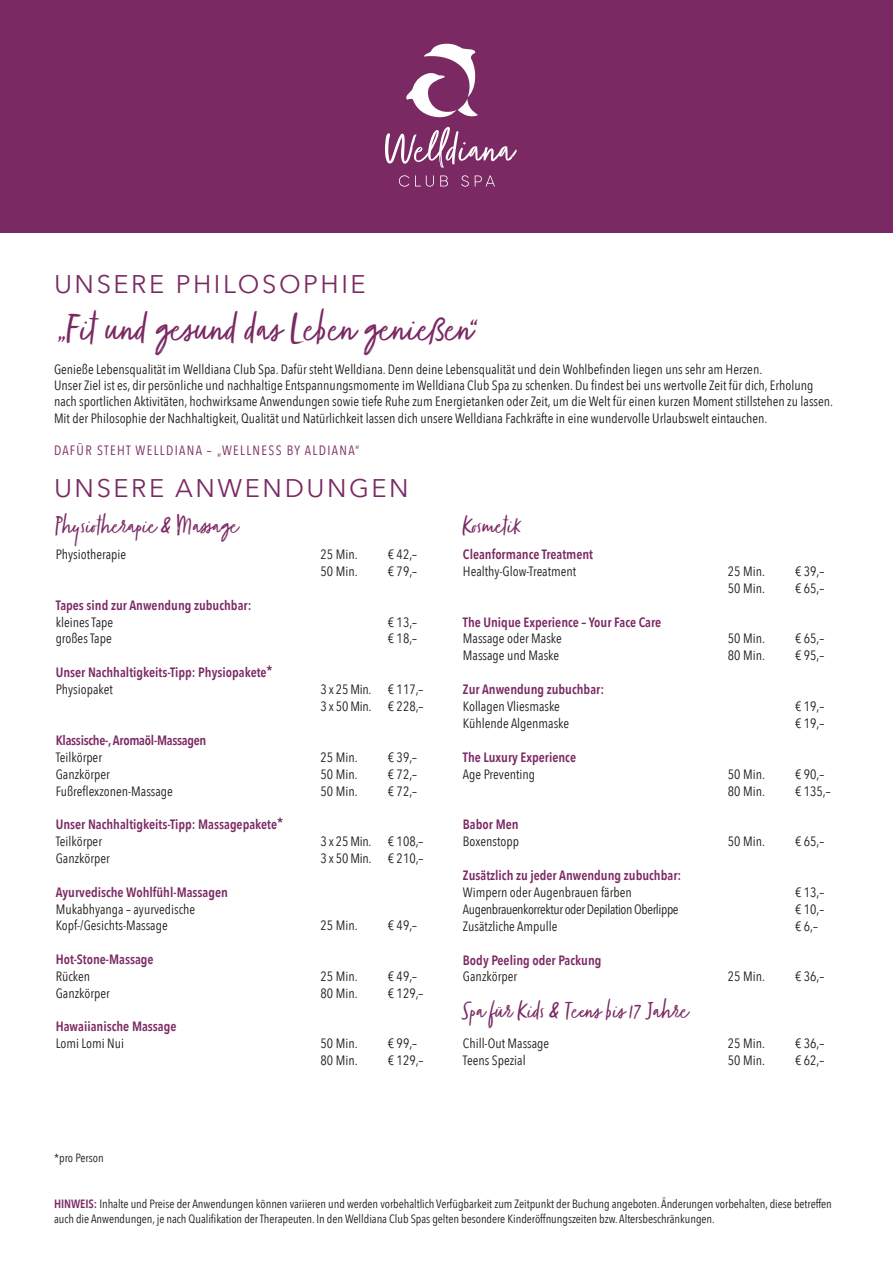
<style>
.page{position:relative;width:893px;height:1263px;background:#fff}
.page>*{position:absolute;margin:0;border:0;box-sizing:border-box;transform-origin:0 0}
.t1{font:300 45px "Zooja";color:#7b2963}
.t2{font:300 27px "Zooja";color:#7b2963}
.t3{font:25.5px "Avenir Next";letter-spacing:.1em;color:#7b2963}
.t4{font:13.5px/16.2px "Avenir Next Condensed";color:#231f20}
.t5{font:600 13.5px "Avenir Next Condensed";color:#7b2963}
.t6{font:13.5px "Avenir Next Condensed";letter-spacing:-.03em;color:#231f20}
.t7{font:13.5px "Avenir Next Condensed";letter-spacing:.1em;color:#7b2963}
.t8{font:600 13.5px "Avenir Next Condensed";letter-spacing:-.02em;color:#7b2963}
.t9{font:12px/14.4px "Avenir Next Condensed";letter-spacing:-.005em;color:#231f20}
.s1{font-weight:600;color:#7b2963}
</style>
<div class="page">
<div style="left:0;top:0;width:893px;height:232px;background:#7b2963"></div>
<svg style="left:399px;top:175px;width:10px;height:12px"></svg>
<svg style="left:415px;top:175px;width:19px;height:12px"></svg>
<svg style="left:440px;top:175px;width:8px;height:11px"></svg>
<svg style="left:461px;top:175px;width:8px;height:12px"></svg>
<svg style="left:475px;top:175px;width:20px;height:11px"></svg>
<svg style="left:406px;top:43px;width:72px;height:75px"></svg>
<svg style="left:385px;top:126px;width:132px;height:42px"></svg>
<p class="t3" style="left:54px;top:262px;width:313px">UNSERE PHILOSOPHIE</p>
<p class="t1" style="left:54px;top:305px;width:425px">„Fit und gesund das Leben genießen“</p>
<p class="t4" style="left:54px;top:360px;width:710px">Genieße Lebensqualität im Welldiana Club Spa. Dafür steht Welldiana. Denn deine Lebensqualität und dein Wohlbefinden liegen uns sehr am Herzen.</p>
<p class="t4" style="left:54px;top:377px;width:761px">Unser Ziel ist es, dir persönliche und nachhaltige Entspannungsmomente im Welldiana Club Spa zu schenken. Du findest bei uns wertvolle Zeit für dich, Erholung</p>
<p class="t4" style="left:54px;top:393px;width:781px">nach sportlichen Aktivitäten, hochwirksame Anwendungen sowie tiefe Ruhe zum Energietanken oder Zeit, um die Welt für einen kurzen Moment stillstehen zu lassen.<br>Mit der Philosophie der Nachhaltigkeit, Qualität und Natürlichkeit lassen dich unsere Welldiana Fachkräfte in eine wundervolle Urlaubswelt eintauchen.</p>
<p class="t7" style="left:54px;top:439px;width:307px">DAFÜR STEHT WELLDIANA – „WELLNESS BY ALDIANA“</p>
<p class="t3" style="left:54px;top:467px;width:356px">UNSERE ANWENDUNGEN</p>
<p class="t2" style="left:54px;top:511px;width:185px">Physiotherapie &amp; Massage</p>
<p class="t2" style="left:461px;top:511px;width:60px">Kosmetik</p>
<p class="t5" style="left:463px;top:542px;width:132px">Cleanformance Treatment</p>
<p class="t4" style="left:463px;top:562px;width:115px">Healthy-Glow-Treatment</p>
<p class="t4" style="left:728px;top:562px;width:39px">25 Min.</p>
<p class="t4" style="left:795px;top:562px;width:31px">€ 39,–</p>
<p class="t4" style="left:728px;top:579px;width:39px">50 Min.</p>
<p class="t4" style="left:795px;top:579px;width:31px">€ 65,–</p>
<p class="t5" style="left:463px;top:610px;width:200px">The Unique Experience – Your Face Care</p>
<p class="t4" style="left:463px;top:630px;width:100px">Massage oder Maske</p>
<p class="t4" style="left:728px;top:630px;width:39px">50 Min.</p>
<p class="t4" style="left:795px;top:630px;width:31px">€ 65,–</p>
<p class="t4" style="left:463px;top:647px;width:98px">Massage und Maske</p>
<p class="t4" style="left:728px;top:647px;width:39px">80 Min.</p>
<p class="t4" style="left:795px;top:647px;width:31px">€ 95,–</p>
<p class="t5" style="left:463px;top:678px;width:143px">Zur Anwendung zubuchbar:</p>
<p class="t4" style="left:463px;top:697px;width:99px">Kollagen Vliesmaske</p>
<p class="t4" style="left:795px;top:697px;width:31px">€ 19,–</p>
<p class="t4" style="left:463px;top:714px;width:108px">Kühlende Algenmaske</p>
<p class="t4" style="left:795px;top:714px;width:31px">€ 19,–</p>
<p class="t5" style="left:463px;top:745px;width:115px">The Luxury Experience</p>
<p class="t4" style="left:463px;top:765px;width:74px">Age Preventing</p>
<p class="t4" style="left:728px;top:765px;width:39px">50 Min.</p>
<p class="t4" style="left:795px;top:765px;width:31px">€ 90,–</p>
<p class="t4" style="left:728px;top:782px;width:39px">80 Min.</p>
<p class="t4" style="left:795px;top:782px;width:37px">€ 135,–</p>
<p class="t5" style="left:463px;top:813px;width:57px">Babor Men</p>
<p class="t4" style="left:463px;top:833px;width:57px">Boxenstopp</p>
<p class="t4" style="left:728px;top:833px;width:39px">50 Min.</p>
<p class="t4" style="left:795px;top:833px;width:31px">€ 65,–</p>
<p class="t5" style="left:463px;top:864px;width:220px">Zusätzlich zu jeder Anwendung zubuchbar:</p>
<p class="t4" style="left:463px;top:883px;width:170px">Wimpern oder Augenbrauen färben</p>
<p class="t4" style="left:795px;top:883px;width:31px">€ 13,–</p>
<p class="t6" style="left:463px;top:897px;width:217px">Augenbrauenkorrektur oder Depilation Oberlippe</p>
<p class="t4" style="left:795px;top:900px;width:31px">€ 10,–</p>
<p class="t4" style="left:463px;top:917px;width:96px">Zusätzliche Ampulle</p>
<p class="t4" style="left:795px;top:917px;width:24px">€ 6,–</p>
<p class="t5" style="left:463px;top:948px;width:140px">Body Peeling oder Packung</p>
<p class="t4" style="left:463px;top:968px;width:56px">Ganzkörper</p>
<p class="t4" style="left:728px;top:968px;width:39px">25 Min.</p>
<p class="t4" style="left:795px;top:968px;width:31px">€ 36,–</p>
<p class="t4" style="left:56px;top:545px;width:72px">Physiotherapie</p>
<p class="t4" style="left:321px;top:545px;width:39px">25 Min.</p>
<p class="t4" style="left:388px;top:545px;width:31px">€ 42,–</p>
<p class="t4" style="left:321px;top:562px;width:39px">50 Min.</p>
<p class="t4" style="left:388px;top:562px;width:31px">€ 79,–</p>
<p class="t5" style="left:56px;top:593px;width:197px">Tapes sind zur Anwendung zubuchbar:</p>
<p class="t4" style="left:56px;top:613px;width:59px">kleines Tape</p>
<p class="t4" style="left:388px;top:613px;width:31px">€ 13,–</p>
<p class="t4" style="left:56px;top:630px;width:58px">großes Tape</p>
<p class="t4" style="left:388px;top:630px;width:31px">€ 18,–</p>
<p class="t5" style="left:56px;top:661px;width:218px">Unser Nachhaltigkeits-Tipp: Physiopakete*</p>
<p class="t4" style="left:56px;top:681px;width:59px">Physiopaket</p>
<p class="t4" style="left:321px;top:681px;width:52px">3 x 25 Min.</p>
<p class="t4" style="left:388px;top:681px;width:37px">€ 117,–</p>
<p class="t4" style="left:321px;top:697px;width:52px">3 x 50 Min.</p>
<p class="t4" style="left:388px;top:697px;width:37px">€ 228,–</p>
<p class="t8" style="left:56px;top:728px;width:152px">Klassische-, Aromaöl-Massagen</p>
<p class="t4" style="left:56px;top:748px;width:48px">Teilkörper</p>
<p class="t4" style="left:321px;top:748px;width:39px">25 Min.</p>
<p class="t4" style="left:388px;top:748px;width:31px">€ 39,–</p>
<p class="t4" style="left:56px;top:765px;width:56px">Ganzkörper</p>
<p class="t4" style="left:321px;top:765px;width:39px">50 Min.</p>
<p class="t4" style="left:388px;top:765px;width:31px">€ 72,–</p>
<p class="t4" style="left:56px;top:782px;width:119px">Fußreflexzonen-Massage</p>
<p class="t4" style="left:321px;top:782px;width:39px">50 Min.</p>
<p class="t4" style="left:388px;top:782px;width:31px">€ 72,–</p>
<p class="t5" style="left:56px;top:813px;width:229px">Unser Nachhaltigkeits-Tipp: Massagepakete*</p>
<p class="t4" style="left:56px;top:833px;width:48px">Teilkörper</p>
<p class="t4" style="left:321px;top:833px;width:52px">3 x 25 Min.</p>
<p class="t4" style="left:388px;top:833px;width:37px">€ 108,–</p>
<p class="t4" style="left:56px;top:850px;width:56px">Ganzkörper</p>
<p class="t4" style="left:321px;top:850px;width:52px">3 x 50 Min.</p>
<p class="t4" style="left:388px;top:850px;width:37px">€ 210,–</p>
<p class="t5" style="left:56px;top:880px;width:174px">Ayurvedische Wohlfühl-Massagen</p>
<p class="t4" style="left:56px;top:900px;width:141px">Mukabhyanga – ayurvedische<br>Kopf-/Gesichts-Massage</p>
<p class="t4" style="left:321px;top:916px;width:39px">25 Min.</p>
<p class="t4" style="left:388px;top:916px;width:31px">€ 49,–</p>
<p class="t5" style="left:56px;top:947px;width:99px">Hot-Stone-Massage</p>
<p class="t4" style="left:56px;top:967px;width:36px">Rücken</p>
<p class="t4" style="left:321px;top:967px;width:39px">25 Min.</p>
<p class="t4" style="left:388px;top:967px;width:31px">€ 49,–</p>
<p class="t4" style="left:56px;top:984px;width:56px">Ganzkörper</p>
<p class="t4" style="left:321px;top:984px;width:39px">80 Min.</p>
<p class="t4" style="left:388px;top:984px;width:37px">€ 129,–</p>
<p class="t5" style="left:56px;top:1015px;width:122px">Hawaiianische Massage</p>
<p class="t4" style="left:56px;top:1035px;width:70px">Lomi Lomi Nui</p>
<p class="t4" style="left:321px;top:1035px;width:39px">50 Min.</p>
<p class="t4" style="left:388px;top:1035px;width:31px">€ 99,–</p>
<p class="t4" style="left:321px;top:1052px;width:39px">80 Min.</p>
<p class="t4" style="left:388px;top:1052px;width:37px">€ 129,–</p>
<p class="t2" style="left:461px;top:997px;width:228px">Spa für Kids &amp; Teens bis 17 Jahre</p>
<p class="t4" style="left:463px;top:1034px;width:88px">Chill-Out Massage</p>
<p class="t4" style="left:728px;top:1034px;width:39px">25 Min.</p>
<p class="t4" style="left:795px;top:1034px;width:31px">€ 36,–</p>
<p class="t4" style="left:463px;top:1051px;width:64px">Teens Spezial</p>
<p class="t4" style="left:728px;top:1051px;width:39px">50 Min.</p>
<p class="t4" style="left:795px;top:1051px;width:31px">€ 62,–</p>
<p class="t9" style="left:54px;top:1150px;width:51px">*pro Person</p>
<p class="t9" style="left:54px;top:1196px;width:779px"><span class="s1">HINWEIS:</span> Inhalte und Preise der Anwendungen können variieren und werden vorbehaltlich Verfügbarkeit zum Zeitpunkt der Buchung angeboten. Änderungen vorbehalten, diese betreffen auch die Anwendungen, je nach Qualifikation der Therapeuten. In den Welldiana Club Spas gelten besondere Kinderöffnungszeiten bzw. Altersbeschränkungen.</p>
</div>
